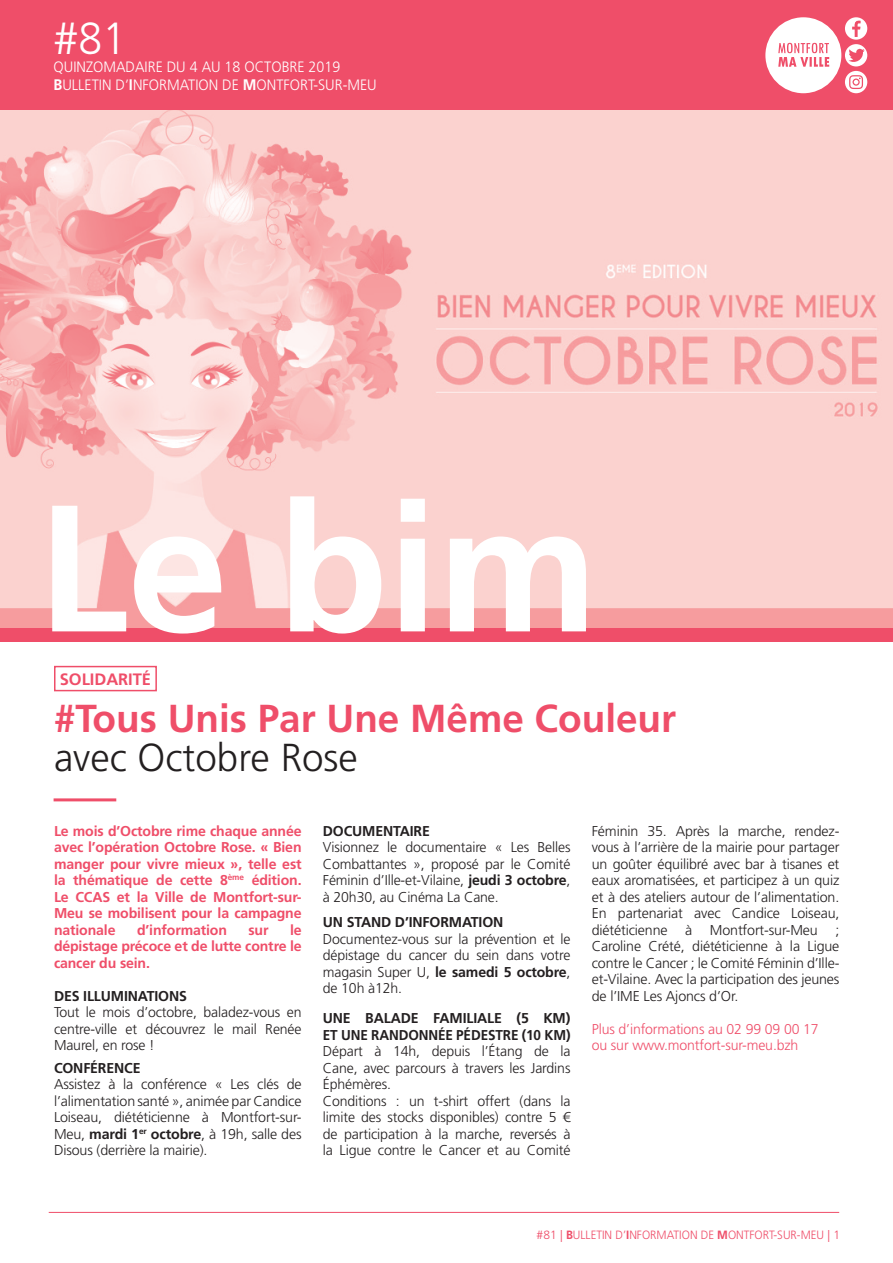
<style>
.page{position:relative;width:893px;height:1263px;background:#fff}
.page>*{position:absolute;margin:0;border:0;box-sizing:border-box;transform-origin:0 0}
.t1{font:700 180px "Frutiger LT Std";color:#fff}
.t2{font:300 45px "Frutiger LT Std";color:#fff}
.t3{font:700 39px "Frutiger LT Std";color:#ef4e69}
.t4{font:300 39px "Frutiger LT Std";color:#231f20}
.t5{font:700 16.5px "Frutiger LT Std";color:#ef4e69}
.t6{font:300 15px/18px "Frutiger LT Std";color:#fff;scale:.95 1}
.t7{font:300 14.25px/16.5px "Frutiger LT Std";letter-spacing:-.01em;color:#231f20;text-align:justify}
.t8{font:700 14.25px/16.5px "Frutiger LT Std";letter-spacing:-.01em;color:#ef4e69;text-align:justify}
.t9{font:700 14.25px/16.5px "Frutiger LT Std";letter-spacing:-.01em;color:#231f20}
.t10{font:300 14.25px/16.5px "Frutiger LT Std";letter-spacing:-.01em;color:#ef4e69}
.t11{font:300 12px "Frutiger LT Std";color:#ef4e69}
.s1{font-weight:700;font-size:15.3px}
.s2{font-weight:700}
</style>
<div class="page">
<hr style="left:49px;top:1212px;width:790px;height:1px;background:#ef4e69">
<div style="left:54px;top:666px;width:103px;height:25px;border:2px solid #ef4e69"></div>
<hr style="left:54px;top:798px;width:62px;height:3px;background:#ef4e69">
<div style="left:0;top:0;width:893px;height:641px;background:#ef4e69"></div>
<img style="left:0;top:110px;width:893px;height:517px">
<svg style="left:765px;top:17px;width:102px;height:76px"></svg>
<h2 class="t2" style="left:54px;top:13px;width:74px">#81</h2>
<p class="t6" style="left:54px;top:58px;width:342px">QUINZOMADAIRE DU 4 AU 18 OCTOBRE 2019<br><span class="s1">B</span>ULLETIN D’<span class="s1">I</span>NFORMATION DE <span class="s1">M</span>ONTFORT-SUR-MEU</p>
<h1 class="t1" style="left:38px;top:463px;width:562px">Le bim</h1>
<p class="t5" style="left:60px;top:669px;width:93px">SOLIDARITÉ</p>
<h3 class="t3" style="left:54px;top:696px;width:624px">#Tous Unis Par Une Même Couleur</h3>
<h3 class="t4" style="left:54px;top:735px;width:305px">avec Octobre Rose</h3>
<p class="t8" style="left:54px;top:822px;width:249px">Le mois d’Octobre rime chaque année avec l’opération Octobre Rose. « Bien manger pour vivre mieux », telle est la thématique de cette 8<sup>ème</sup> édition.<br>Le CCAS et la Ville de Montfort-sur-Meu se mobilisent pour la campagne nationale</p>
<p class="t8" style="left:137px;top:921px;width:92px">d’information</p>
<p class="t8" style="left:248px;top:921px;width:22px">sur</p>
<p class="t8" style="left:54px;top:921px;width:249px;text-indent:236px">le dépistage précoce et de lutte contre le cancer du sein.</p>
<p class="t9" style="left:54px;top:987px;width:135px">DES ILLUMINATIONS</p>
<p class="t7" style="left:54px;top:1004px;width:249px">Tout le mois d’octobre, baladez-vous en centre-ville et découvrez le mail Renée Maurel, en rose !</p>
<p class="t9" style="left:54px;top:1059px;width:88px">CONFÉRENCE</p>
<p class="t7" style="left:54px;top:1076px;width:249px">Assistez à la conférence « Les clés de l’alimentation santé », animée par Candice Loiseau, diététicienne à Montfort-sur-Meu, <span class="s2">mardi 1</span><sup>er</sup> <span class="s2">octobre</span>, à 19h, salle des Disous (derrière la mairie).</p>
<p class="t9" style="left:323px;top:822px;width:109px">DOCUMENTAIRE</p>
<p class="t7" style="left:323px;top:839px;width:249px">Visionnez le documentaire « Les Belles Combattantes », proposé par le Comité Féminin d’Ille-et-Vilaine, <span class="s2">jeudi 3 octobre</span>, à 20h30, au Cinéma La Cane.</p>
<p class="t9" style="left:323px;top:914px;width:182px">UN STAND D’INFORMATION</p>
<p class="t7" style="left:323px;top:931px;width:249px">Documentez-vous sur la prévention et le dépistage du cancer du sein dans votre magasin Super U, <span class="s2">le samedi 5 octobre</span>, de 10h à12h.</p>
<p class="t9" style="left:323px;top:1010px;width:249px">UNE BALADE FAMILIALE (5 KM)<br>ET UNE RANDONNÉE PÉDESTRE (10 KM)</p>
<p class="t7" style="left:323px;top:1043px;width:249px;text-align:left">Départ à 14h, depuis l’Étang de la Cane, avec parcours à travers les Jardins Éphémères.<br>Conditions : un t-shirt offert (dans la limite des stocks disponibles) contre 5 € de participation à la marche, reversés à la Ligue contre le Cancer et au Comité</p>
<p class="t7" style="left:592px;top:823px;width:249px">Féminin 35. Après la marche, rendez&shy;vous à l’arrière de la mairie pour partager un goûter équilibré avec bar à tisanes et eaux aromatisées, et participez à un quiz et à des ateliers autour de l’alimentation.<br>En partenariat avec Candice Loiseau, diététicienne à Montfort-sur-Meu ; Caroline Crété, diététicienne à la Ligue contre le Cancer ; le Comité Féminin d’Ille&shy;et-Vilaine. Avec la participation des jeunes de l’IME Les Ajoncs d’Or.</p>
<p class="t10" style="left:592px;top:1021px;width:229px">Plus d’informations au 02 99 09 00 17 ou sur www.montfort-sur-meu.bzh</p>
<p class="t11" style="left:537px;top:1228px;width:305px">#81 | <span class="s2">B</span>ULLETIN D’<span class="s2">I</span>NFORMATION DE <span class="s2">M</span>ONTFORT-SUR-MEU | 1</p>
</div>
